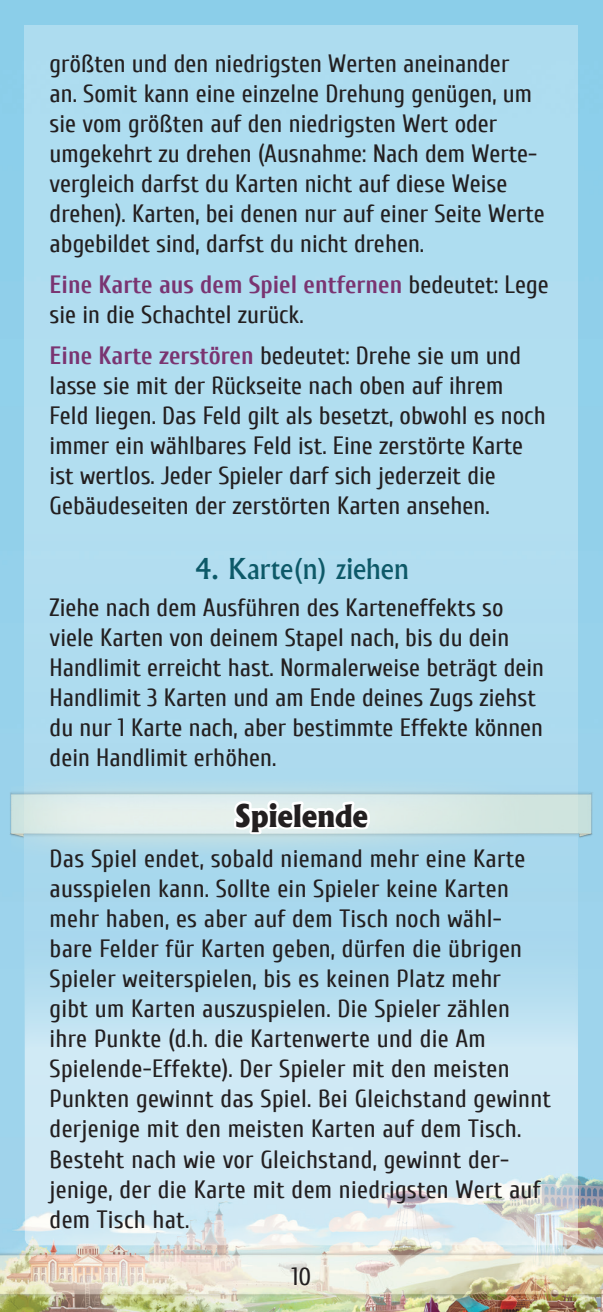
<style>
.page{position:relative;width:603px;height:1312px;background:#fff}
.page>*{position:absolute;margin:0;border:0;box-sizing:border-box;transform-origin:0 0}
.t1{font:800 30px "Albertus";letter-spacing:-.005em;color:#231f20}
.t2{font:500 27.5px "Albertus";color:#0d5968}
.t3{font:25px/30px "Cuprum";color:#231f20}
.s1{font-weight:700;color:#7a3471}
</style>
<div class="page">
<img style="left:0;top:0;width:602px;height:1311px">
<div style="left:25px;top:25px;width:553px;height:1146px;background:#aeddf0"></div>
<img style="left:0;top:777px;width:602px;height:79px">
<img style="left:602px;top:757px;width:1px;height:79px">
<img style="left:602px;top:25px;width:1px;height:79px">
<svg style="left:25px;top:906px;width:552px;height:338px;fill:#cfe8f4"></svg>
<svg style="left:230px;top:795px;width:148px;height:41px;background:#ecf4f4"></svg>
<p class="t3" style="left:50px;top:49px;width:496px">größten und den niedrigsten Werten aneinander<br>an. Somit kann eine einzelne Drehung genügen, um sie vom größten auf den niedrigsten Wert oder umgekehrt zu drehen (Ausnahme: Nach dem Werte&shy;vergleich darfst du Karten nicht auf diese Weise drehen). Karten, bei denen nur auf einer Seite Werte abgebildet sind, darfst du nicht drehen.</p>
<p class="t3" style="left:50px;top:269px;width:500px"><span class="s1">Eine Karte aus dem Spiel entfernen</span> bedeutet: Lege sie in die Schachtel zurück.</p>
<p class="t3" style="left:50px;top:340px;width:497px"><span class="s1">Eine Karte zerstören</span> bedeutet: Drehe sie um und lasse sie mit der Rückseite nach oben auf ihrem Feld liegen. Das Feld gilt als besetzt, obwohl es noch immer ein wählbares Feld ist. Eine zerstörte Karte ist wertlos. Jeder Spieler darf sich jederzeit die Gebäudeseiten der zerstörten Karten ansehen.</p>
<p class="t2" style="left:194px;top:551px;width:216px">4. Karte(n) ziehen</p>
<p class="t3" style="left:50px;top:592px;width:495px">Ziehe nach dem Ausführen des Karteneffekts so viele Karten von deinem Stapel nach, bis du dein Handlimit erreicht hast. Normalerweise beträgt dein Handlimit 3 Karten und am Ende deines Zugs ziehst du nur 1 Karte nach, aber bestimmte Effekte können dein Handlimit erhöhen.</p>
<p class="t1" style="left:235px;top:796px;width:135px">Spielende</p>
<p class="t3" style="left:50px;top:843px;width:503px">Das Spiel endet, sobald niemand mehr eine Karte ausspielen kann. Sollte ein Spieler keine Karten mehr haben, es aber auf dem Tisch noch wähl-<br>bare Felder für Karten geben, dürfen die übrigen Spieler weiterspielen, bis es keinen Platz mehr<br>gibt um Karten auszuspielen. Die Spieler zählen ihre Punkte (d.h. die Kartenwerte und die Am Spielende-Effekte). Der Spieler mit den meisten Punkten gewinnt das Spiel. Bei Gleichstand gewinnt derjenige mit den meisten Karten auf dem Tisch.<br>Besteht nach wie vor Gleichstand, gewinnt der&shy;jenige, der die Karte mit dem niedrigsten Wert auf dem Tisch hat.</p>
<p class="t3" style="left:291px;top:1260px;width:21px">10</p>
</div>
